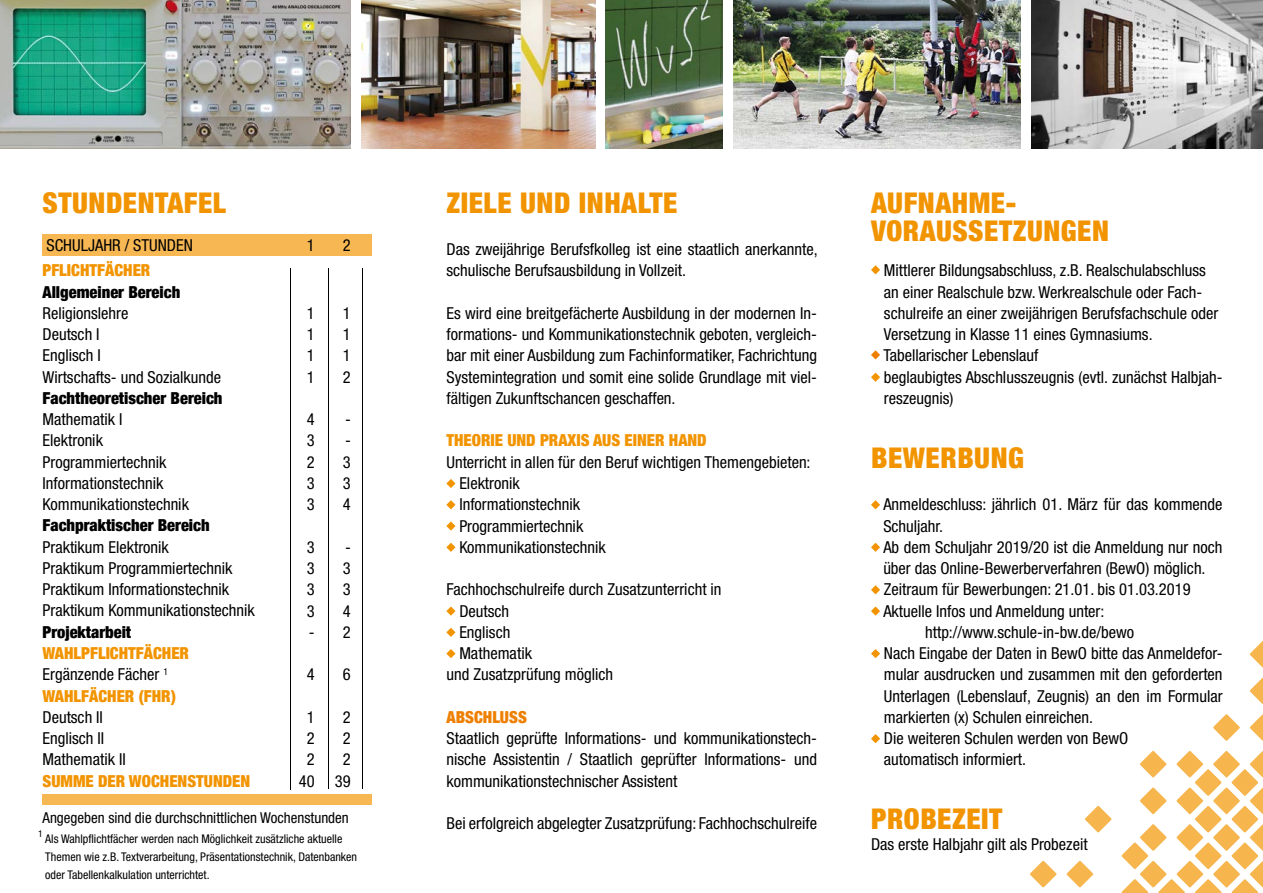
<style>
.page{position:relative;width:1263px;height:893px;background:#fff}
.page>*{position:absolute;margin:0;border:0;box-sizing:border-box;transform-origin:0 0}
.t1{font:900 condensed 28.5px/28.5px "Helvetica Neue";letter-spacing:.02em;color:#f29400}
.t2{font:condensed 16.5px/21.3px "Helvetica Neue";color:#000;text-align:justify}
.t3{font:900 condensed 16.5px/21.5px "Helvetica Neue";color:#f29400}
.t4{font:900 condensed 16.5px "Helvetica Neue";color:#000}
.t5{font:900 condensed 16.5px "Helvetica Neue";color:#ee7f00}
.t6{font:condensed 15px "Helvetica Neue";color:#000}
.t7{font:condensed 12px/18px "Helvetica Neue";color:#000}
.t8{font:condensed 9.6px "Helvetica Neue";color:#000}
.s1{font-weight:400;color:#000}
</style>
<div class="page">
<svg style="left:871px;top:265px;width:9px;height:9px"></svg>
<svg style="left:871px;top:350px;width:9px;height:9px"></svg>
<svg style="left:871px;top:373px;width:9px;height:9px"></svg>
<svg style="left:871px;top:500px;width:9px;height:9px"></svg>
<svg style="left:871px;top:543px;width:9px;height:9px"></svg>
<svg style="left:871px;top:585px;width:9px;height:9px"></svg>
<svg style="left:871px;top:607px;width:9px;height:8px"></svg>
<svg style="left:871px;top:649px;width:9px;height:9px"></svg>
<svg style="left:871px;top:734px;width:9px;height:9px"></svg>
<svg style="left:446px;top:479px;width:9px;height:9px"></svg>
<svg style="left:446px;top:500px;width:9px;height:9px"></svg>
<svg style="left:446px;top:522px;width:9px;height:8px"></svg>
<svg style="left:446px;top:543px;width:9px;height:9px"></svg>
<svg style="left:446px;top:607px;width:9px;height:8px"></svg>
<svg style="left:446px;top:628px;width:9px;height:9px"></svg>
<svg style="left:446px;top:649px;width:9px;height:9px"></svg>
<div style="left:43px;top:234px;width:329px;height:21px;background:#f7b854"></div>
<hr style="left:290px;top:268px;width:1px;height:522px;background:#000">
<div style="left:43px;top:794px;width:329px;height:11px;background:#f7b854"></div>
<img style="left:1031px;top:0;width:232px;height:149px">
<img style="left:0;top:0;width:351px;height:149px">
<img style="left:361px;top:0;width:234px;height:149px">
<img style="left:606px;top:0;width:117px;height:149px">
<img style="left:733px;top:0;width:287px;height:149px">
<svg style="left:1030px;top:861px;width:26px;height:26px"></svg>
<svg style="left:1085px;top:806px;width:26px;height:26px"></svg>
<svg style="left:1250px;top:641px;width:13px;height:26px"></svg>
<svg style="left:1066px;top:861px;width:27px;height:26px"></svg>
<svg style="left:1213px;top:714px;width:27px;height:27px"></svg>
<svg style="left:1250px;top:678px;width:13px;height:26px"></svg>
<svg style="left:1250px;top:714px;width:13px;height:27px"></svg>
<svg style="left:1121px;top:751px;width:142px;height:142px"></svg>
<hr style="left:328px;top:268px;width:1px;height:521px;background:#000">
<hr style="left:362px;top:268px;width:1px;height:520px;background:#000">
<h1 class="t1" style="left:43px;top:187px;width:185px">STUNDENTAFEL</h1>
<p class="t2" style="left:46px;top:234px;width:148px">SCHULJAHR / STUNDEN</p>
<p class="t3" style="left:43px;top:259px;width:109px">PFLICHTFÄCHER</p>
<p class="t4" style="left:43px;top:278px;width:139px">Allgemeiner Bereich</p>
<p class="t2" style="left:43px;top:302px;width:180px;text-align:left">Religionslehre<br>Deutsch I<br>Englisch I<br>Wirtschafts- und Sozialkunde</p>
<p class="t4" style="left:43px;top:384px;width:181px">Fachtheoretischer Bereich</p>
<p class="t2" style="left:43px;top:408px;width:148px;text-align:left">Mathematik I<br>Elektronik<br>Programmiertechnik<br>Informationstechnik<br>Kommunikationstechnik</p>
<p class="t4" style="left:43px;top:512px;width:169px">Fachpraktischer Bereich</p>
<p class="t2" style="left:43px;top:536px;width:214px;text-align:left">Praktikum Elektronik<br>Praktikum Programmiertechnik<br>Praktikum Informationstechnik<br>Praktikum Kommunikationstechnik</p>
<p class="t4" style="left:43px;top:618px;width:90px">Projektarbeit</p>
<p class="t3" style="left:43px;top:641px;width:148px">WAHLPFLICHTFÄCHER<br><span class="s1">Ergänzende Fächer</span> <sup>1<br></sup>WAHLFÄCHER (FHR)</p>
<p class="t2" style="left:43px;top:706px;width:85px;text-align:left">Deutsch II<br>Englisch II<br>Mathematik II</p>
<p class="t3" style="left:43px;top:769px;width:209px">SUMME DER WOCHENSTUNDEN</p>
<p class="t2" style="left:307px;top:234px;width:9px">1</p>
<p class="t2" style="left:343px;top:234px;width:9px">2</p>
<p class="t2" style="left:343px;top:302px;width:9px">1<br>1<br>1<br>2</p>
<p class="t2" style="left:343px;top:409px;width:9px">- - 3<br>3<br>4</p>
<p class="t2" style="left:343px;top:536px;width:9px">- 3<br>3<br>4<br>2</p>
<p class="t2" style="left:343px;top:664px;width:9px">6</p>
<p class="t2" style="left:335px;top:706px;width:17px;text-align:center">2<br>2<br>2<br>39</p>
<p class="t6" style="left:43px;top:809px;width:308px">Angegeben sind die durchschnittlichen Wochenstunden</p>
<p class="t2" style="left:307px;top:302px;width:9px">1<br>1<br>1<br>1</p>
<p class="t2" style="left:307px;top:409px;width:9px">4<br>3<br>2<br>3<br>3</p>
<p class="t2" style="left:307px;top:536px;width:9px">3<br>3<br>3<br>3 -</p>
<p class="t2" style="left:307px;top:664px;width:9px">4</p>
<p class="t2" style="left:299px;top:706px;width:17px;text-align:center">1<br>2<br>2<br>40</p>
<p class="t8" style="left:38px;top:828px;width:6px">1</p>
<p class="t7" style="left:45px;top:829px;width:313px">Als Wahlpflichtfächer werden nach Möglichkeit zusätzliche aktuelle<br>Themen wie z.B. Textverarbeitung, Präsentationstechnik, Datenbanken oder Tabellenkalkulation unterrichtet.</p>
<h1 class="t1" style="left:446px;top:187px;width:232px">ZIELE UND INHALTE</h1>
<p class="t2" style="left:446px;top:239px;width:373px">Das zweijährige Berufsfkolleg ist eine staatlich anerkannte, schulische Berufsausbildung in Vollzeit.</p>
<p class="t2" style="left:446px;top:302px;width:372px">Es wird eine breitgefächerte Ausbildung in der modernen In&shy;formations- und Kommunikationstechnik geboten, vergleich&shy;bar mit einer Ausbildung zum Fachinformatiker, Fachrichtung Systemintegration und somit eine solide Grundlage mit viel&shy;fältigen Zukunftschancen geschaffen.</p>
<p class="t3" style="left:446px;top:429px;width:262px">THEORIE UND PRAXIS AUS EINER HAND</p>
<p class="t2" style="left:459px;top:451px;width:353px;text-align:left;text-indent:-13px">Unterricht in allen für den Beruf wichtigen Themengebieten:<br>Elektronik<br>Informationstechnik<br>Programmiertechnik<br>Kommunikationstechnik</p>
<p class="t2" style="left:446px;top:579px;width:277px">Fachhochschulreife durch Zusatzunterricht in</p>
<p class="t2" style="left:459px;top:600px;width:51px">Deutsch</p>
<p class="t2" style="left:459px;top:621px;width:53px">Englisch</p>
<p class="t2" style="left:459px;top:642px;width:74px">Mathematik</p>
<p class="t2" style="left:446px;top:664px;width:168px">und Zusatzprüfung möglich</p>
<p class="t5" style="left:446px;top:703px;width:82px">ABSCHLUSS</p>
<p class="t2" style="left:446px;top:727px;width:372px">Staatlich geprüfte Informations- und kommunikationstech&shy;nische Assistentin / Staatlich geprüfter Informations- und kommunikationstechnischer Assistent</p>
<p class="t2" style="left:446px;top:813px;width:372px">Bei erfolgreich abgelegter Zusatzprüfung: Fachhochschulreife</p>
<h1 class="t1" style="left:871px;top:187px;width:239px">AUFNAHME -<br>VORAUSSETZUNGEN</h1>
<p class="t2" style="left:883px;top:260px;width:341px;text-align:left">Mittlerer Bildungsabschluss, z.B. Realschulabschluss an einer Realschule bzw. Werkrealschule oder Fach&shy;schulreife an einer zweijährigen Berufsfachschule oder Versetzung in Klasse 11 eines Gymnasiums.<br>Tabellarischer Lebenslauf<br>beglaubig tes Abschlusszeugnis (evtl. zunächst Halbjah&shy;reszeugnis)</p>
<h1 class="t1" style="left:871px;top:442px;width:154px">BEWERBUNG</h1>
<p class="t2" style="left:883px;top:494px;width:341px">Anmeldeschluss: jährlich 01. März für das kommende</p>
<p class="t2" style="left:883px;top:515px;width:61px">Schuljahr.</p>
<p class="t2" style="left:883px;top:536px;width:341px">Ab dem Schuljahr 2019/20 ist die Anmeldung nur noch</p>
<p class="t2" style="left:883px;top:557px;width:324px">über das Online-Bewerberverfahren (BewO) möglich.</p>
<p class="t2" style="left:884px;top:579px;width:308px">Zeitraum für Bewerbungen: 21.01. bis 01.03.2019</p>
<p class="t2" style="left:883px;top:600px;width:223px">Aktuelle Infos und Anmeldung unter:</p>
<p class="t2" style="left:925px;top:621px;width:210px">http://www.schule-in-bw.de/bewo</p>
<p class="t2" style="left:884px;top:642px;width:340px">Nach Eingabe der Daten in BewO bitte das Anmeldefor-</p>
<p class="t2" style="left:884px;top:664px;width:340px">mular ausdrucken und zusammen mit den geforderten</p>
<p class="t2" style="left:884px;top:685px;width:340px">Unterlagen (Lebenslauf, Zeugnis) an den im Formular</p>
<p class="t2" style="left:884px;top:706px;width:211px">markierten (x) Schulen einreichen.</p>
<p class="t2" style="left:884px;top:728px;width:246px">Die weiteren Schulen werden von BewO</p>
<p class="t2" style="left:884px;top:749px;width:144px">automatisch informiert.</p>
<h1 class="t1" style="left:871px;top:803px;width:133px">PROBEZEIT</h1>
<p class="t2" style="left:871px;top:834px;width:218px">Das erste Halbjahr gilt als Probezeit</p>
</div>
